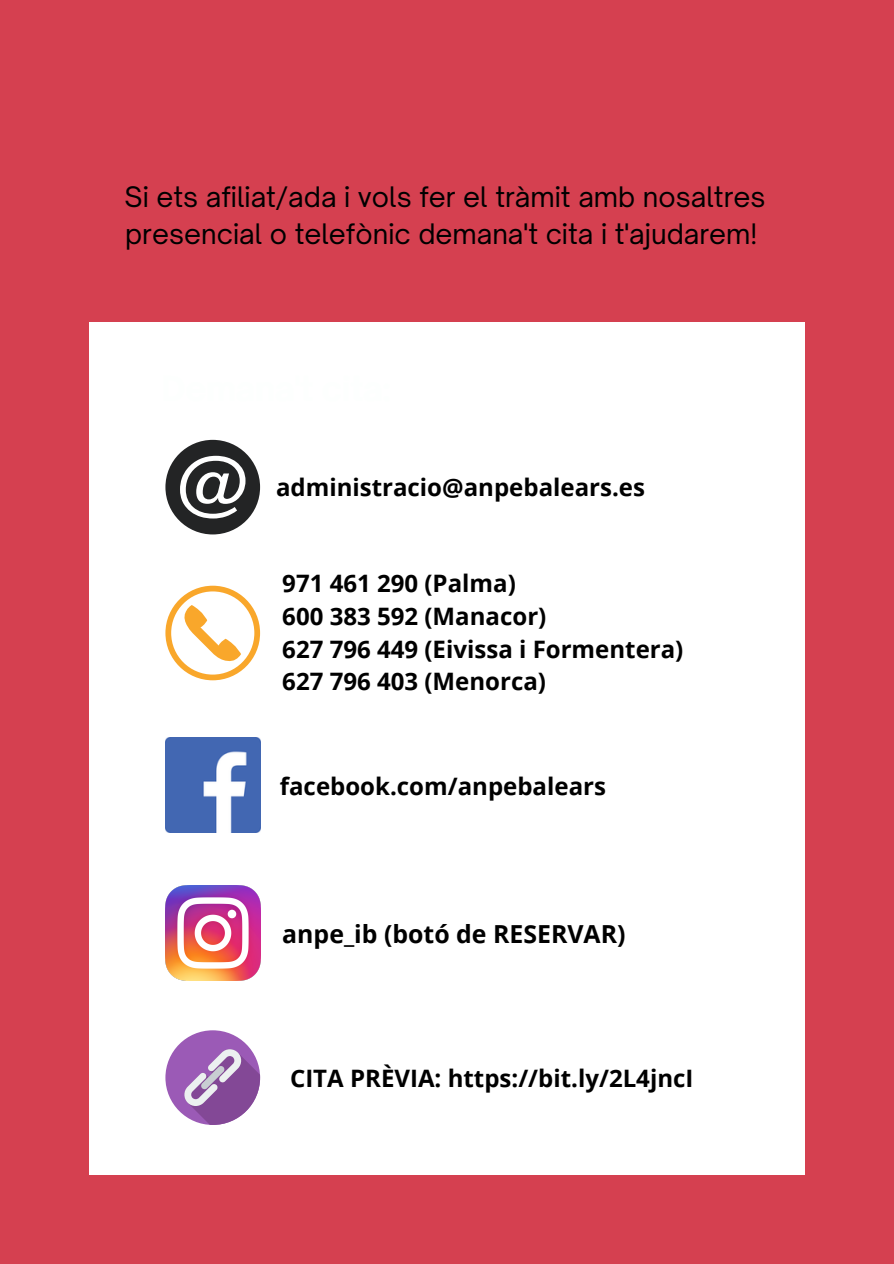
<style>
.page{position:relative;width:894px;height:1264px;background:#fff}
.page>*{position:absolute;margin:0;border:0;box-sizing:border-box;transform-origin:0 0}
.t1{font:27px/37.2px "Open Sauce One";color:#000}
.t2{font:700 24.9px "Open Sans";color:#000}
.t3{font:700 24px "Open Sans";color:#000}
</style>
<div class="page">
<div style="left:0;top:0;width:893px;height:1263px;background:#d54050"></div>
<div style="left:89px;top:322px;width:715px;height:852px;background:#fff"></div>
<svg style="left:165px;top:440px;width:95px;height:94px"></svg>
<svg style="left:165px;top:585px;width:95px;height:95px"></svg>
<img style="left:165px;top:738px;width:95px;height:94px">
<img style="left:165px;top:885px;width:95px;height:95px">
<div style="left:165px;top:1030px;width:95px;height:94px;background:#9b5ab6;border-radius:50%"></div>
<svg style="left:183px;top:1049px;width:77px;height:75px"></svg>
<p class="t1" style="left:124px;top:178px;width:642px">Si ets afiliat/ada i vols fer el tràmit amb nosaltres presencial o telefònic demana't cita i t'ajudarem!</p>
<p class="t3" style="left:276px;top:471px;width:370px">administracio@anpebalears.es</p>
<p class="t3" style="left:282px;top:566px;width:235px">971 461 290 (Palma)</p>
<p class="t3" style="left:282px;top:599px;width:265px">600 383 592 (Manacor)</p>
<p class="t3" style="left:282px;top:632px;width:402px">627 796 449 (Eivissa i Formentera)</p>
<p class="t3" style="left:282px;top:664px;width:265px">627 796 403 (Menorca)</p>
<p class="t3" style="left:280px;top:769px;width:327px">facebook.com/anpebalears</p>
<p class="t2" style="left:282px;top:916px;width:344px">anpe_ib (botó de RESERVAR)</p>
<p class="t3" style="left:290px;top:1061px;width:405px">CITA PRÈVIA: https://bit.ly/2L4jncI</p>
</div>
